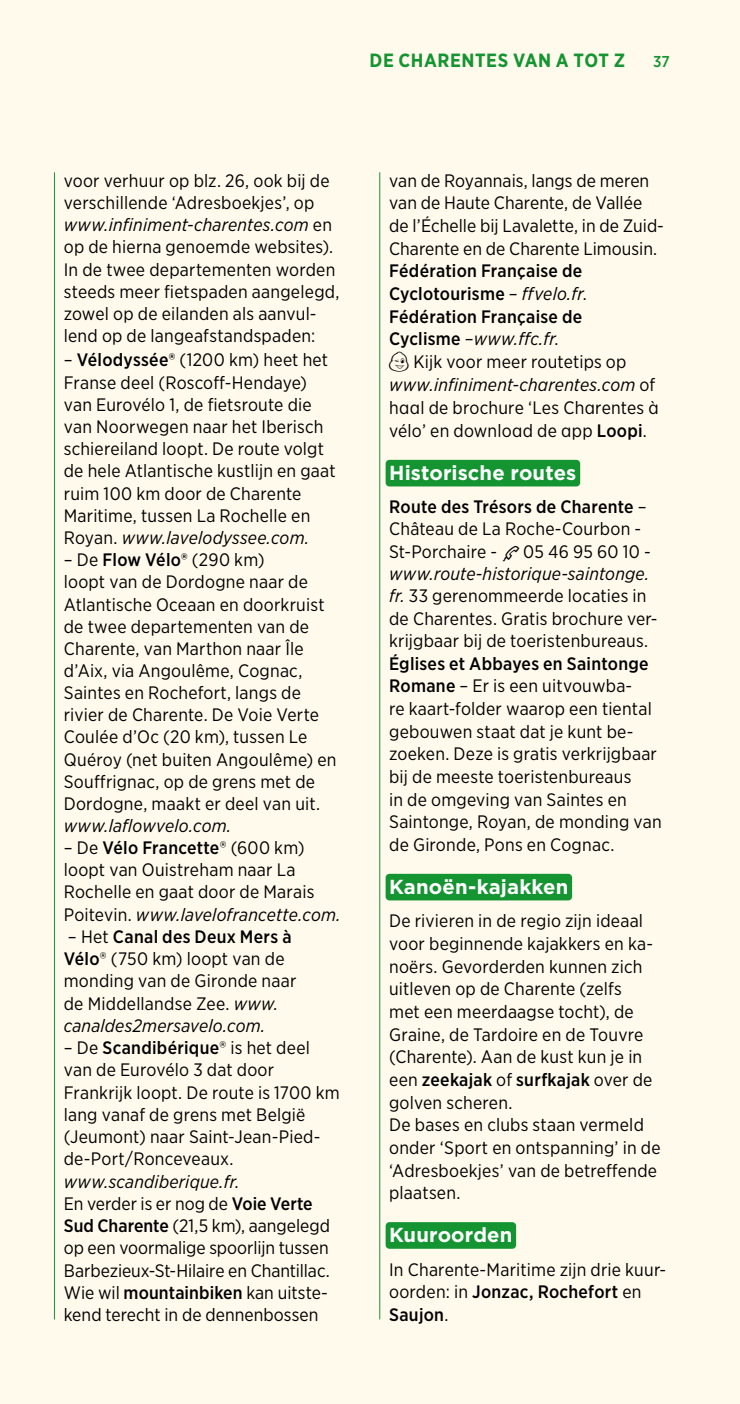
<style>
.page{position:relative;width:740px;height:1404px;background:#fff}
.page>*{position:absolute;margin:0;border:0;box-sizing:border-box;transform-origin:0 0}
.t1{font:700 20.25px "Gotham";letter-spacing:.005em;color:#fff}
.t2{font:700 19.12px "Gotham Narrow";letter-spacing:.03em;color:#159432}
.t3{font:18px/22.3px "Gotham Narrow";letter-spacing:.01em;color:#000}
.t4{font:italic 18px "Gotham Narrow";letter-spacing:.01em;color:#000}
.t5{font:500 15.75px "Gotham Narrow";color:#159432}
.s1{font-style:italic}
.s2{font-weight:500}
.s3{font-family:"Michelin"}
</style>
<div class="page">
<div style="left:0;top:0;width:740px;height:1403px;background:#fffaec"></div>
<hr style="left:54px;top:172px;width:1px;height:1147px;background:#159432">
<hr style="left:379px;top:172px;width:1px;height:1147px;background:#159432">
<div style="left:386px;top:460px;width:194px;height:26px;background:#159432;border-radius:4px"></div>
<div style="left:386px;top:873px;width:186px;height:27px;background:#159432;border-radius:4px"></div>
<div style="left:386px;top:1221px;width:130px;height:27px;background:#159432;border-radius:4px"></div>
<p class="t2" style="left:369px;top:48px;width:257px">DE CHARENTES VAN A TOT Z</p>
<p class="t5" style="left:653px;top:51px;width:18px">37</p>
<p class="t3" style="left:64px;top:169px;width:277px">voor verhuur op blz. 26, ook bij de verschillende ‘Adresboekjes’, op <span class="s1">www.infiniment-charentes.com</span> en op de hierna genoemde websites).<br>In de twee departementen worden steeds meer fietspaden aangelegd, zowel op de eilanden als aanvul&shy;lend op de langeafstandspaden:</p>
<p class="t3" style="left:64px;top:348px;width:273px">– <span class="s2">Vélodyssée®</span> (1200 km) heet het<br>Franse deel (Roscoff-Hendaye) van Eurovélo 1, de fietsroute die van Noorwegen naar het Iberisch schiereiland loopt. De route volgt de hele Atlantische kustlijn en gaat ruim 100 km door de Charente<br>Maritime, tussen La Rochelle en<br>Royan. <span class="s1">www.lavelodyssee.com.</span></p>
<p class="t3" style="left:64px;top:548px;width:274px">– De <span class="s2">Flow Vélo®</span> (290 km)<br>loopt van de Dordogne naar de<br>Atlantische Oceaan en doorkruist de twee departementen van de<br>Charente, van Marthon naar Île d’Aix, via Angoulême, Cognac,<br>Saintes en Rochefort, langs de rivier de Charente. De Voie Verte<br>Coulée d’Oc (20 km), tussen Le<br>Quéroy (net buiten Angoulême) en<br>Souffrignac, op de grens met de<br>Dordogne, maakt er deel van uit.</p>
<p class="t4" style="left:64px;top:814px;width:169px">www.laflowvelo.com.</p>
<p class="t3" style="left:64px;top:836px;width:278px">– De <span class="s2">Vélo Francette</span>® (600 km) loopt van Ouistreham naar La<br>Rochelle en gaat door de Marais<br>Poitevin. <span class="s1">www.lavelofrancette.com.</span></p>
<p class="t3" style="left:64px;top:924px;width:234px">– Het <span class="s2">Canal des Deux Mers à<br>Vélo</span>® (750 km) loopt van de monding van de Gironde naar de Middellandse Zee. <span class="s1">www. canaldes2mersavelo.com.</span></p>
<p class="t3" style="left:64px;top:1036px;width:277px">– De <span class="s2">Scandibérique</span>® is het deel van de Eurovélo 3 dat door<br>Frankrijk loopt. De route is 1700 km lang vanaf de grens met België (Jeumont) naar Saint-Jean-Pied&shy;de-Port/Ronceveaux.</p>
<p class="t3" style="left:64px;top:1169px;width:268px"><span class="s1">www.scandiberique.fr.<br></span>En verder is er nog de <span class="s2">Voie Verte Sud Charente</span> (21,5 km), aangelegd op een voormalige spoorlijn tussen Barbezieux-St-Hilaire en Chantillac.<br>Wie wil <span class="s2">mountainbiken</span> kan uitste&shy;kend terecht in de dennenbossen</p>
<p class="t3" style="left:389px;top:169px;width:276px">van de Royannais, langs de meren van de Haute Charente, de Vallée de l’Échelle bij Lavalette, in de Zuid-Charente en de Charente Limousin.</p>
<p class="t3" style="left:389px;top:259px;width:271px;line-height:22.9px"><span class="s2">Fédération Française de<br>Cyclotourisme</span> – <span class="s1">ffvelo.fr</span>.<br><span class="s2">Fédération Française de<br>Cyclisme</span> –<span class="s1">www.ffc.fr</span>.<br><span class="s3">w</span> Kijk voor meer routetips op <span class="s1">www.infiniment-charentes.com</span> of haal de brochure ‘Les Charentes à vélo’ en download de app <span class="s2">Loopi</span>.</p>
<p class="t1" style="left:389px;top:459px;width:189px">Historische routes</p>
<p class="t3" style="left:389px;top:495px;width:270px"><span class="s2">Route des Trésors de Charente</span> – Château de La Roche-Courbon - St-Porchaire - <span class="s3">t</span> 05 46 95 60 10 - <span class="s1">www.route-historique-saintonge. fr.</span> 33 gerenommeerde locaties in de Charentes. Gratis brochure ver&shy;krijgbaar bij de toeristenbureaus.</p>
<p class="t3" style="left:389px;top:651px;width:274px"><span class="s2">Églises et Abbayes en Saintonge<br>Romane</span> – Er is een uitvouwba-<br>re kaart-folder waarop een tiental gebouwen staat dat je kunt be&shy;zoeken. Deze is gratis verkrijgbaar bij de meeste toeristenbureaus<br>in de omgeving van Saintes en<br>Saintonge, Royan, de monding van de Gironde, Pons en Cognac.</p>
<p class="t1" style="left:389px;top:872px;width:181px">Kanoën-kajakken</p>
<p class="t3" style="left:389px;top:909px;width:273px">De rivieren in de regio zijn ideaal voor beginnende kajakkers en ka&shy;noërs. Gevorderden kunnen zich uitleven op de Charente (zelfs<br>met een meerdaagse tocht), de<br>Graine, de Tardoire en de Touvre (Charente). Aan de kust kun je in een <span class="s2">zeekajak</span> of <span class="s2">surfkajak</span> over de golven scheren.<br>De bases en clubs staan vermeld onder ‘Sport en ontspanning’ in de ‘Adresboekjes’ van de betreffende plaatsen.</p>
<p class="t1" style="left:389px;top:1221px;width:125px">Kuuroorden</p>
<p class="t3" style="left:389px;top:1257px;width:279px">In Charente-Maritime zijn drie kuur&shy;oorden: in <span class="s2">Jonzac, Rochefort</span> en<br><span class="s2">Saujon</span>.</p>
</div>
